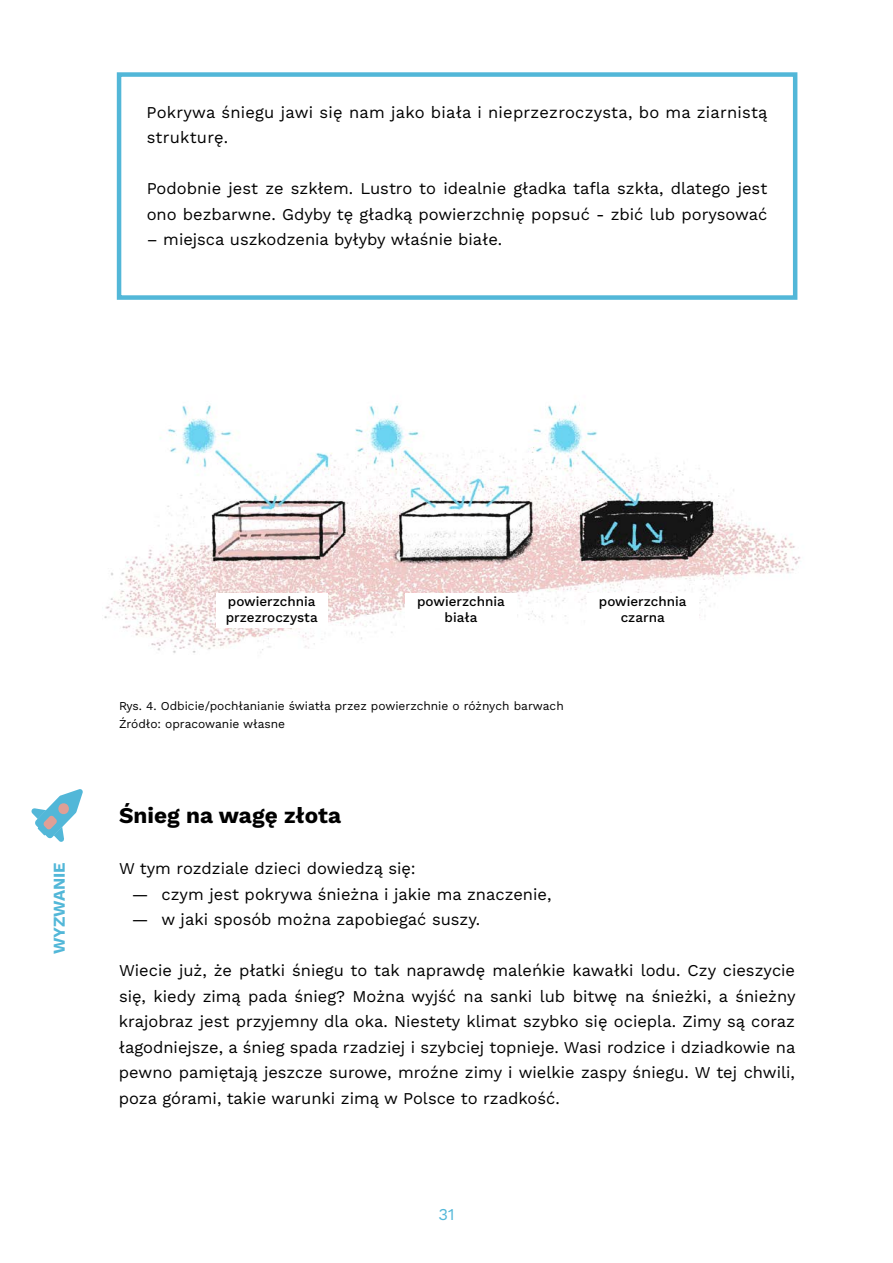
<style>
.page{position:relative;width:893px;height:1263px;background:#fff}
.page>*{position:absolute;margin:0;border:0;box-sizing:border-box;transform-origin:0 0}
.t1{font:700 22.5px "Work Sans";color:#000}
.t2{font:16.5px/25.5px "Work Sans";color:#000}
.t3{font:700 16.5px "Work Sans";color:#52b7d8}
.t4{font:16.5px "Work Sans";color:#52b7d8}
.t5{font:500 13.5px/16.5px "Work Sans";color:#000;text-align:center}
.t6{font:12px/18px "Work Sans";color:#000}
</style>
<div class="page">
<div style="left:117px;top:72px;width:680px;height:228px;border:4px solid #52b7d8"></div>
<svg style="left:31px;top:789px;width:52px;height:53px"></svg>
<img style="left:104px;top:403px;width:697px;height:250px">
<div style="left:216px;top:593px;width:111px;height:35px;background:#fff"></div>
<div style="left:405px;top:593px;width:112px;height:35px;background:#fff"></div>
<div style="left:587px;top:593px;width:111px;height:35px;background:#fff"></div>
<p class="t2" style="left:147px;top:99px;width:622px">Pokrywa śniegu jawi się nam jako biała i nieprzezroczysta, bo ma ziarnistą strukturę.</p>
<p class="t2" style="left:147px;top:175px;width:622px">Podobnie jest ze szkłem. Lustro to idealnie gładka tafla szkła, dlatego jest ono bezbarwne. Gdyby tę gładką powierzchnię popsuć - zbić lub porysować</p>
<p class="t2" style="left:147px;top:226px;width:357px">– miejsca uszkodzenia byłyby właśnie białe.</p>
<p class="t3" style="left:47px;top:954px;width:92px;rotate:-90deg">Wyzwanie</p>
<p class="t5" style="left:226px;top:592px;width:93px;text-align:left">powierzchnia przezroczysta</p>
<p class="t5" style="left:417px;top:592px;width:89px">powierzchnia biała</p>
<p class="t5" style="left:599px;top:592px;width:89px">powierzchnia czarna</p>
<p class="t6" style="left:119px;top:697px;width:446px">Rys. 4. Odbicie/pochłanianie światła przez powierzchnie o różnych barwach<br>Źródło: opracowanie własne</p>
<h1 class="t1" style="left:119px;top:798px;width:224px">Śnieg na wagę złota</h1>
<p class="t2" style="left:119px;top:855px;width:298px">W tym rozdziale dzieci dowiedzą się:</p>
<p class="t2" style="left:132px;top:881px;width:421px">— czym jest pokrywa śnieżna i jakie ma znaczenie,</p>
<p class="t2" style="left:132px;top:906px;width:350px">— w jaki sposób można zapobiegać suszy.</p>
<p class="t2" style="left:119px;top:957px;width:678px;text-align:justify">Wiecie już, że płatki śniegu to tak naprawdę maleńkie kawałki lodu. Czy cieszycie się, kiedy zimą pada śnieg? Można wyjść na sanki lub bitwę na śnieżki, a śnieżny krajobraz jest przyjemny dla oka. Niestety klimat szybko się ociepla. Zimy są coraz łagodniejsze, a śnieg spada rzadziej i szybciej topnieje. Wasi rodzice i dziadkowie na pewno pamiętają jeszcze surowe, mroźne zimy i wielkie zaspy śniegu. W tej chwili, poza górami, takie warunki zimą w Polsce to rzadkość.</p>
<p class="t4" style="left:438px;top:1202px;width:18px">31</p>
</div>
